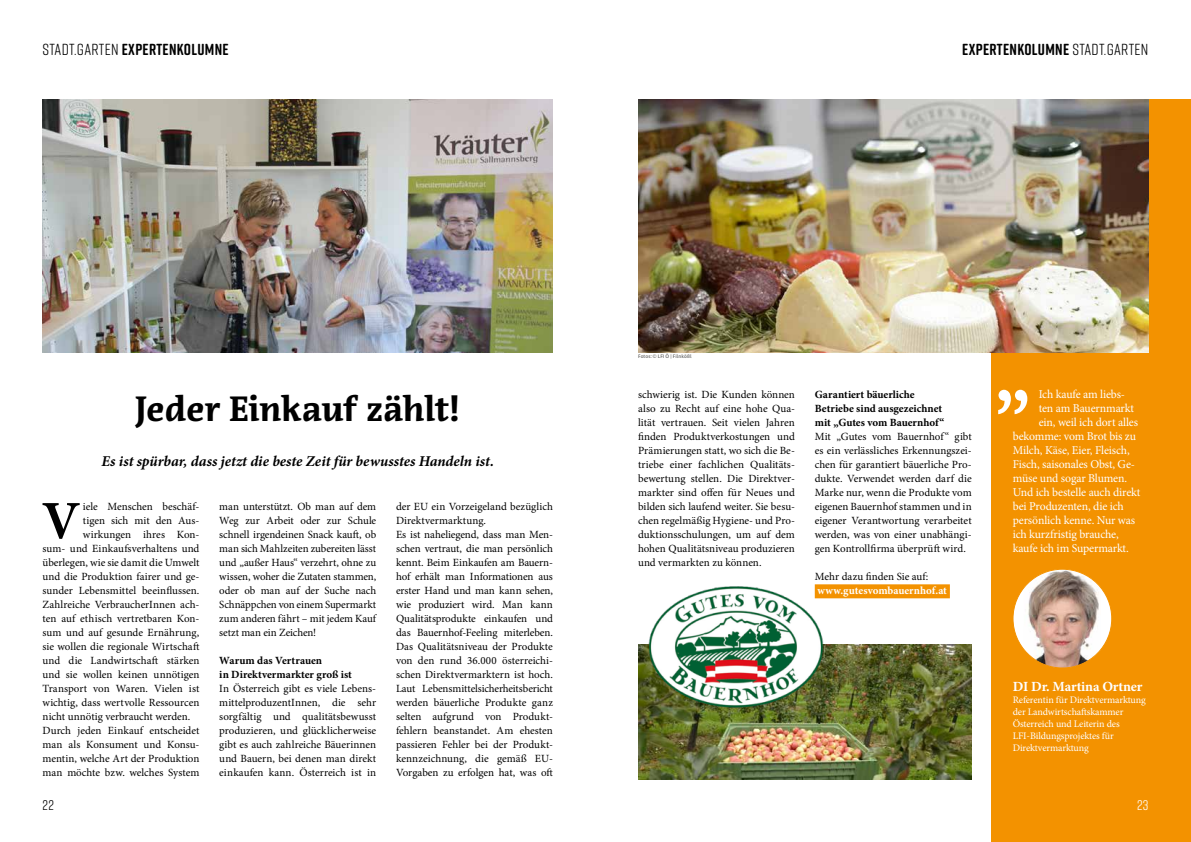
<style>
.page{position:relative;width:1191px;height:842px;background:#fff}
.page>*{position:absolute;margin:0;border:0;box-sizing:border-box;transform-origin:0 0}
.t1{font:700 54.1px "Minion Pro";color:#000}
.t2{font:700 35px "Acuta";letter-spacing:-.01em;color:#000}
.t3{font:700 16px "Rift Soft";letter-spacing:.02em;color:#000}
.t4{font:italic 700 15px "Minion Pro";letter-spacing:-.005em;color:#000}
.t5{font:700 14px "Minion Pro";letter-spacing:-.01em;color:#fff}
.t6{font:14px "Rift Soft";color:#000}
.t7{font:14px "Rift Soft";color:#fff}
.t8{font:12px "Minion Pro";letter-spacing:-.01em;color:#fff}
.t9{font:11px/14px "Minion Pro";color:#000;text-align:justify}
.t10{font:700 11px/14px "Minion Pro";color:#000}
.t11{font:700 11px "Minion Pro";letter-spacing:-.005em;color:#fff}
.t12{font:10px/12px "Minion Pro";letter-spacing:-.01em;color:#fff}
.t13{font:500 5px "Asap";letter-spacing:.025em;color:#575756}
.s1{font-weight:400}
</style>
<div class="page">
<div style="left:991px;top:99px;width:200px;height:743px;background:#f39200"></div>
<div style="left:814px;top:584px;width:136px;height:14px;background:#f39200"></div>
<div style="left:1013px;top:569px;width:98px;height:99px;background:#fff;border-radius:50%"></div>
<img style="left:1024px;top:569px;width:76px;height:99px">
<img style="left:43px;top:99px;width:510px;height:253px">
<img style="left:638px;top:99px;width:510px;height:253px">
<svg style="left:998px;top:390px;width:29px;height:24px"></svg>
<img style="left:638px;top:644px;width:333px;height:136px">
<img style="left:643px;top:584px;width:185px;height:125px">
<h3 class="t3" style="left:43px;top:38px;width:188px"><span class="s1">STADT.GARTEN</span> EXPERTENKOLUMNE</h3>
<h3 class="t3" style="left:962px;top:38px;width:188px">EXPERTENKOLUMNE <span class="s1">STADT.GARTEN</span></h3>
<h2 class="t2" style="left:135px;top:387px;width:327px">Jeder Einkauf zählt!</h2>
<h3 class="t4" style="left:102px;top:450px;width:394px">Es ist spürbar, dass jetzt die beste Zeit für bewusstes Handeln ist.</h3>
<h1 class="t1" style="left:42px;top:483px;width:40px">V</h1>
<p class="t9" style="left:83px;top:500px;width:118px">iele Menschen beschäf-</p>
<p class="t9" style="left:83px;top:514px;width:118px">tigen sich mit den Aus-</p>
<p class="t9" style="left:83px;top:528px;width:118px">wirkungen ihres Kon-</p>
<p class="t9" style="left:43px;top:542px;width:158px">sum- und Einkaufsverhaltens und</p>
<p class="t9" style="left:43px;top:556px;width:158px">überlegen, wie sie damit die Umwelt</p>
<p class="t9" style="left:43px;top:570px;width:158px">und die Produktion fairer und ge-</p>
<p class="t9" style="left:43px;top:584px;width:158px">sunder Lebensmittel beeinflussen.</p>
<p class="t9" style="left:43px;top:598px;width:158px">Zahlreiche VerbraucherInnen ach-</p>
<p class="t9" style="left:43px;top:612px;width:158px">ten auf ethisch vertretbaren Kon-</p>
<p class="t9" style="left:43px;top:626px;width:158px">sum und auf gesunde Ernährung,</p>
<p class="t9" style="left:43px;top:640px;width:158px">sie wollen die regionale Wirtschaft</p>
<p class="t9" style="left:43px;top:654px;width:158px">und die Landwirtschaft stärken</p>
<p class="t9" style="left:43px;top:668px;width:158px">und sie wollen keinen unnötigen</p>
<p class="t9" style="left:43px;top:682px;width:158px">Transport von Waren. Vielen ist</p>
<p class="t9" style="left:43px;top:696px;width:158px">wichtig, dass wertvolle Ressourcen</p>
<p class="t9" style="left:43px;top:710px;width:149px">nicht unnötig verbraucht werden.</p>
<p class="t9" style="left:43px;top:724px;width:158px">Durch jeden Einkauf entscheidet</p>
<p class="t9" style="left:43px;top:738px;width:158px">man als Konsument und Konsu-</p>
<p class="t9" style="left:43px;top:752px;width:158px">mentin, welche Art der Produktion</p>
<p class="t9" style="left:43px;top:766px;width:158px">man möchte bzw. welches System</p>
<p class="t9" style="left:219px;top:500px;width:158px">man unterstützt. Ob man auf dem Weg zur Arbeit oder zur Schule schnell irgendeinen Snack kauft, ob man sich Mahlzeiten zubereiten lässt und „außer Haus“ verzehrt, ohne zu wissen, woher die Zutaten stammen, oder ob man auf der Suche nach Schnäppchen von einem Supermarkt zum anderen fährt – mit jedem Kauf setzt man ein Zeichen!</p>
<p class="t10" style="left:219px;top:654px;width:134px">Warum das Vertrauen<br>in Direktvermarkter groß ist</p>
<p class="t9" style="left:219px;top:682px;width:158px">In Österreich gibt es viele Lebens&shy;mittelproduzentInnen, die sehr sorgfältig und qualitätsbewusst produzieren, und glücklicherweise gibt es auch zahlreiche Bäuerinnen und Bauern, bei denen man direkt einkaufen kann. Österreich ist in</p>
<p class="t9" style="left:396px;top:500px;width:158px;text-align:left">der EU ein Vorzeigeland bezüglich<br>Direktvermarktung.<br>Es ist naheliegend, dass man Men&shy;schen vertraut, die man persönlich kennt. Beim Einkaufen am Bauern&shy;hof erhält man Informationen aus erster Hand und man kann sehen, wie produziert wird. Man kann<br>Qualitätsprodukte einkaufen und das Bauernhof-Feeling miterleben.<br>Das Qualitätsniveau der Produkte von den rund 36.000 österreichi&shy;schen Direktvermarktern ist hoch.<br>Laut Lebensmittelsicherheitsbericht werden bäuerliche Produkte ganz selten aufgrund von Produkt&shy;fehlern beanstandet. Am ehesten passieren Fehler bei der Produkt&shy;kennzeichnung, die gemäß EU-<br>Vorgaben zu erfolgen hat, was oft</p>
<p class="t13" style="left:638px;top:353px;width:55px">Fotos: © LFI Ö | Filnkößl</p>
<p class="t9" style="left:638px;top:388px;width:158px">schwierig ist. Die Kunden können also zu Recht auf eine hohe Qua&shy;lität vertrauen. Seit vielen Jahren finden Produktverkostungen und Prämierungen statt, wo sich die Be&shy;triebe einer fachlichen Qualitäts&shy;bewertung stellen. Die Direktver&shy;markter sind offen für Neues und bilden sich laufend weiter. Sie besu&shy;chen regelmäßig Hygiene- und Pro&shy;duktionsschulungen, um auf dem hohen Qualitätsniveau produzieren und vermarkten zu können.</p>
<p class="t10" style="left:814px;top:388px;width:131px">Garantiert bäuerliche<br>Betriebe sind ausgezeichnet mit „Gutes vom Bauernhof“</p>
<p class="t9" style="left:814px;top:430px;width:158px">Mit „Gutes vom Bauernhof“ gibt es ein verlässliches Erkennungszei&shy;chen für garantiert bäuerliche Pro&shy;dukte. Verwendet werden darf die Marke nur, wenn die Produkte vom eigenen Bauernhof stammen und in eigener Verantwortung verarbeitet werden, was von einer unabhängi&shy;gen Kontrollfirma überprüft wird.</p>
<p class="t9" style="left:814px;top:570px;width:115px">Mehr dazu finden Sie auf:</p>
<p class="t11" style="left:817px;top:583px;width:131px">www.gutesvombauernhof.at</p>
<p class="t8" style="left:1038px;top:386px;width:88px">Ich kaufe am liebs-</p>
<p class="t8" style="left:1038px;top:400px;width:97px">ten am Bauernmarkt</p>
<p class="t8" style="left:1038px;top:414px;width:101px">ein, weil ich dort alles</p>
<p class="t8" style="left:1012px;top:428px;width:125px">bekomme: vom Brot bis zu</p>
<p class="t8" style="left:1012px;top:442px;width:119px">Milch, Käse, Eier, Fleisch,</p>
<p class="t8" style="left:1012px;top:456px;width:124px">Fisch, saisonales Obst, Ge-</p>
<p class="t8" style="left:1012px;top:470px;width:116px">müse und sogar Blumen.</p>
<p class="t8" style="left:1012px;top:484px;width:129px">Und ich bestelle auch direkt</p>
<p class="t8" style="left:1012px;top:498px;width:113px">bei Produzenten, die ich</p>
<p class="t8" style="left:1012px;top:512px;width:124px">persönlich kenne. Nur was</p>
<p class="t8" style="left:1012px;top:526px;width:108px">ich kurzfristig brauche,</p>
<p class="t8" style="left:1012px;top:540px;width:117px">kaufe ich im Supermarkt.</p>
<p class="t5" style="left:1012px;top:677px;width:131px">DI Dr. Martina Ortner</p>
<p class="t12" style="left:1012px;top:694px;width:135px">Referentin für Direktvermarktung der Landwirtschaftskammer<br>Österreich und Leiterin des<br>LFI-Bildungsprojektes für<br>Direktvermarktung</p>
<p class="t6" style="left:43px;top:796px;width:13px">22</p>
<p class="t7" style="left:1137px;top:796px;width:13px">23</p>
</div>
